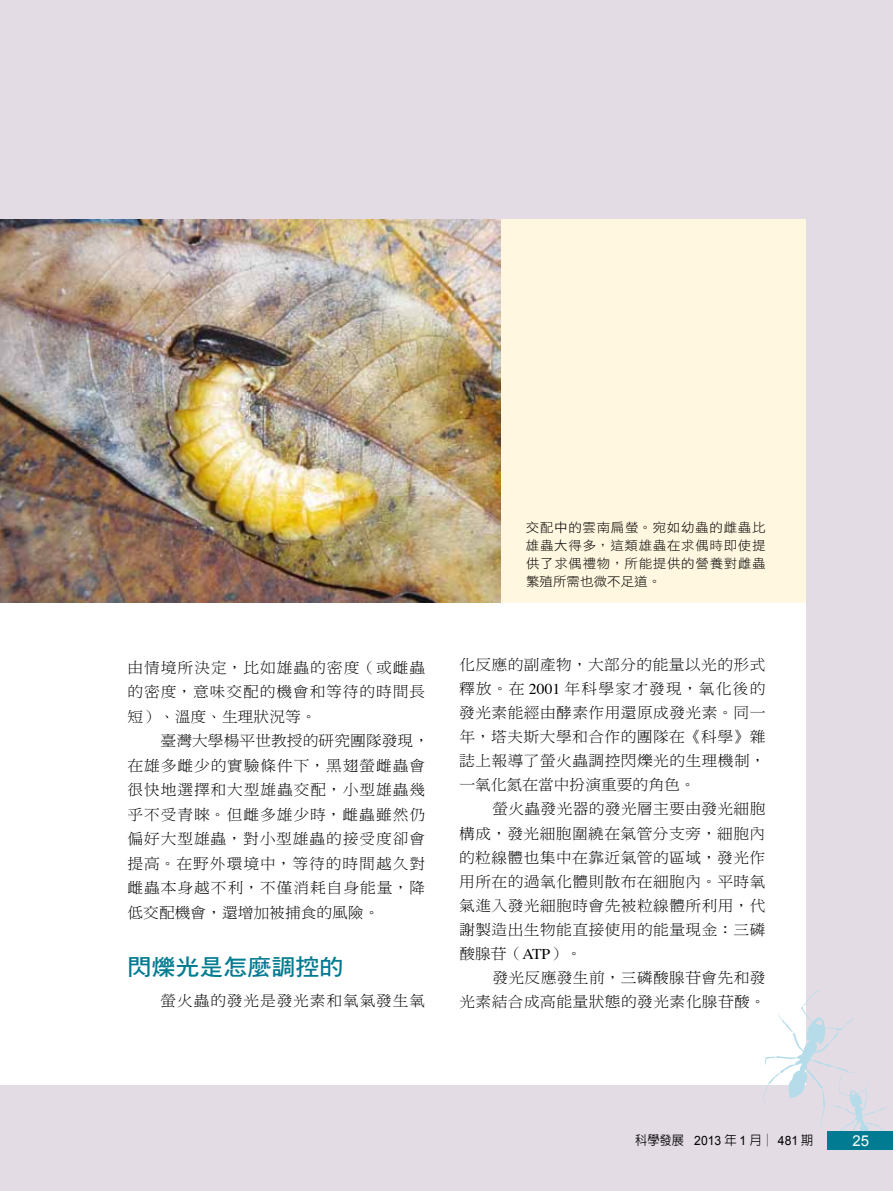
<style>
.page{position:relative;width:893px;height:1191px;background:#e4dce5}
.page>*{position:absolute;margin:0;border:0;box-sizing:border-box;transform-origin:0 0}
.t1{font:22.8px "DF Hei Std W7";color:#007b91;scale:1.05 1}
.t2{font:15px/24px "DF Ming Std W3";letter-spacing:.025em;color:#000;text-align:justify;scale:1.05 1}
.t3{font:15px/24.5px "DF Ming Std W3";letter-spacing:.055em;color:#000;scale:1.05 1}
.t4{font:15px "Arial";color:#fff}
.t5{font:12.9px/18px "DF Hei Std W3";letter-spacing:.05em;color:#000;text-align:justify;scale:1.05 1}
.t6{font:500 12.9px "AR New Hei B5";color:#000;scale:.95 1}
.s1{font-family:"Times"}
.s2{font-family:"Arial";font-weight:400}
</style>
<div class="page">
<div style="left:0;top:219px;width:805px;height:865px;background:#fff"></div>
<svg style="left:763px;top:989px;width:129px;height:166px"></svg>
<div style="left:828px;top:1131px;width:65px;height:18px;background:#007b91"></div>
<div style="left:0;top:219px;width:805px;height:383px;background:#fff7df"></div>
<img style="left:0;top:219px;width:500px;height:383px">
<p class="t2" style="left:128px;top:654px;width:285px;line-height:24.5px">由情境所決定，比如雄蟲的密度（或雌蟲的密度，意味交配的機會和等待的時間長短）、溫度、生理狀況等。</p>
<p class="t3" style="left:127px;top:728px;width:289px;text-indent:33px">臺灣大學楊平世教授的研究團隊發現，在雄多雌少的實驗條件下，黑翅螢雌蟲會很快地選擇和大型雄蟲交配，小型雄蟲幾乎不受青睞。但雌多雄少時，雌蟲雖然仍偏好大型雄蟲，對小型雄蟲的接受度卻會提高。在野外環境中，等待的時間越久對雌蟲本身越不利，不僅消耗自身能量，降低交配機會，還增加被捕食的風險。</p>
<h1 class="t1" style="left:128px;top:954px;width:207px">閃爍光是怎麼調控的</h1>
<p class="t3" style="left:161px;top:987px;width:253px">螢火蟲的發光是發光素和氧氣發生氧</p>
<p class="t5" style="left:526px;top:518px;width:230px">交配中的雲南扁螢。宛如幼蟲的雌蟲比雄蟲大得多，這類雄蟲在求偶時即使提供了求偶禮物，所能提供的營養對雌蟲繁殖所需也微不足道。</p>
<p class="t2" style="left:459px;top:653px;width:293px">化反應的副產物，大部分的能量以光的形式釋放。在 <span class="s1">2001</span> 年科學家才發現，氧化後的發光素能經由酵素作用還原成發光素。同一年，塔夫斯大學和合作的團隊在《科學》雜誌上報導了螢火蟲調控閃爍光的生理機制，一氧化氮在當中扮演重要的角色。</p>
<p class="t2" style="left:459px;top:797px;width:293px;text-indent:33px">螢火蟲發光器的發光層主要由發光細胞構成，發光細胞圍繞在氣管分支旁，細胞內的粒線體也集中在靠近氣管的區域，發光作用所在的過氧化體則散布在細胞內。平時氧氣進入發光細胞時會先被粒線體所利用，代謝製造出生物能直接使用的能量現金：三磷酸腺苷（<span class="s1">ATP</span>）。</p>
<p class="t2" style="left:459px;top:965px;width:293px;text-align:right">發光反應發生前，三磷酸腺苷會先和發<br>光素結合成高能量狀態的發光素化腺苷酸。</p>
<p class="t6" style="left:635px;top:1133px;width:189px">科學發展 <span class="s2">2013</span> 年 <span class="s2">1</span> 月│ <span class="s2">481</span> 期</p>
<p class="t4" style="left:852px;top:1131px;width:18px">25</p>
</div>
